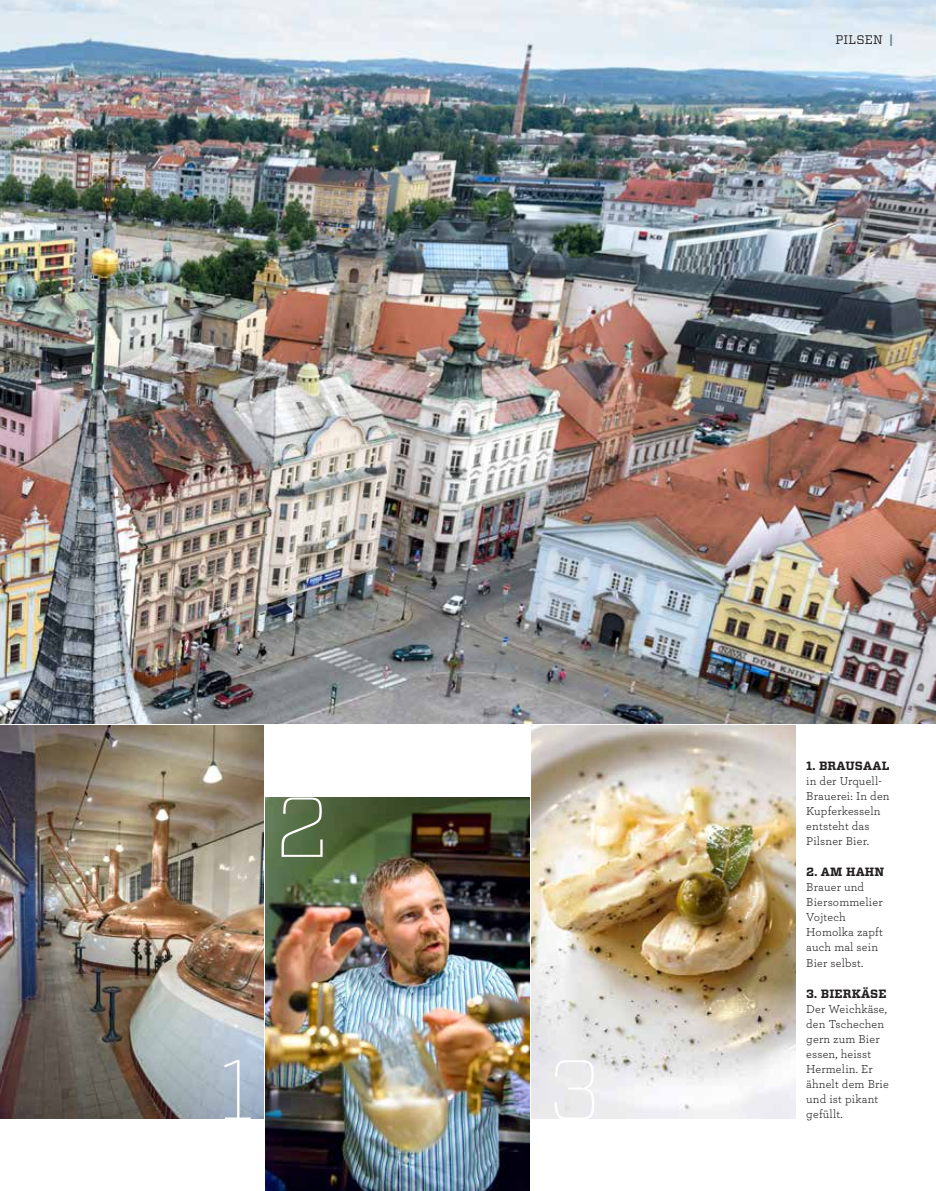
<style>
.page{position:relative;width:936px;height:1191px;background:#fff}
.page>*{position:absolute;margin:0;border:0;box-sizing:border-box;transform-origin:0 0}
.t1{font:100 84.75px "Vitesse";color:#fff}
.t2{font:12.3px "Vitesse";letter-spacing:.015em;color:#231f20}
.t3{font:12px/15px "Archer";letter-spacing:.015em;color:#231f20}
.t4{font:700 12px "Vitesse";letter-spacing:.015em;color:#231f20}
.s1{font-weight:700;color:#748a96}
</style>
<div class="page">
<img style="left:531px;top:725px;width:264px;height:393px">
<img style="left:266px;top:797px;width:263px;height:394px">
<img style="left:0;top:725px;width:264px;height:393px">
<img style="left:0;top:0;width:935px;height:723px">
<p class="t2" style="left:835px;top:31px;width:60px">PILSEN <span class="s1">|</span></p>
<h1 class="t1" style="left:274px;top:767px;width:57px">2</h1>
<h1 class="t1" style="left:218px;top:1030px;width:38px">1</h1>
<h1 class="t1" style="left:547px;top:1030px;width:56px">3</h1>
<p class="t4" style="left:806px;top:757px;width:85px">1. BRAUSAAL</p>
<p class="t3" style="left:806px;top:773px;width:85px">in der Urquell-<br>Brauerei: In den<br>Kupferkesseln entsteht das<br>Pilsner Bier.</p>
<p class="t4" style="left:806px;top:864px;width:80px">2. AM HAHN</p>
<p class="t3" style="left:806px;top:879px;width:78px">Brauer und<br>Biersommelier<br>Vojtech<br>Homolka zapft auch mal sein<br>Bier selbst.</p>
<p class="t4" style="left:806px;top:985px;width:82px">3. BIERKÄSE</p>
<p class="t3" style="left:806px;top:1001px;width:84px">Der Weichkäse, den Tschechen gern zum Bier essen, heisst<br>Hermelin. Er ähnelt dem Brie und ist pikant</p>
<p class="t3" style="left:806px;top:1106px;width:38px">gefüllt.</p>
</div>
